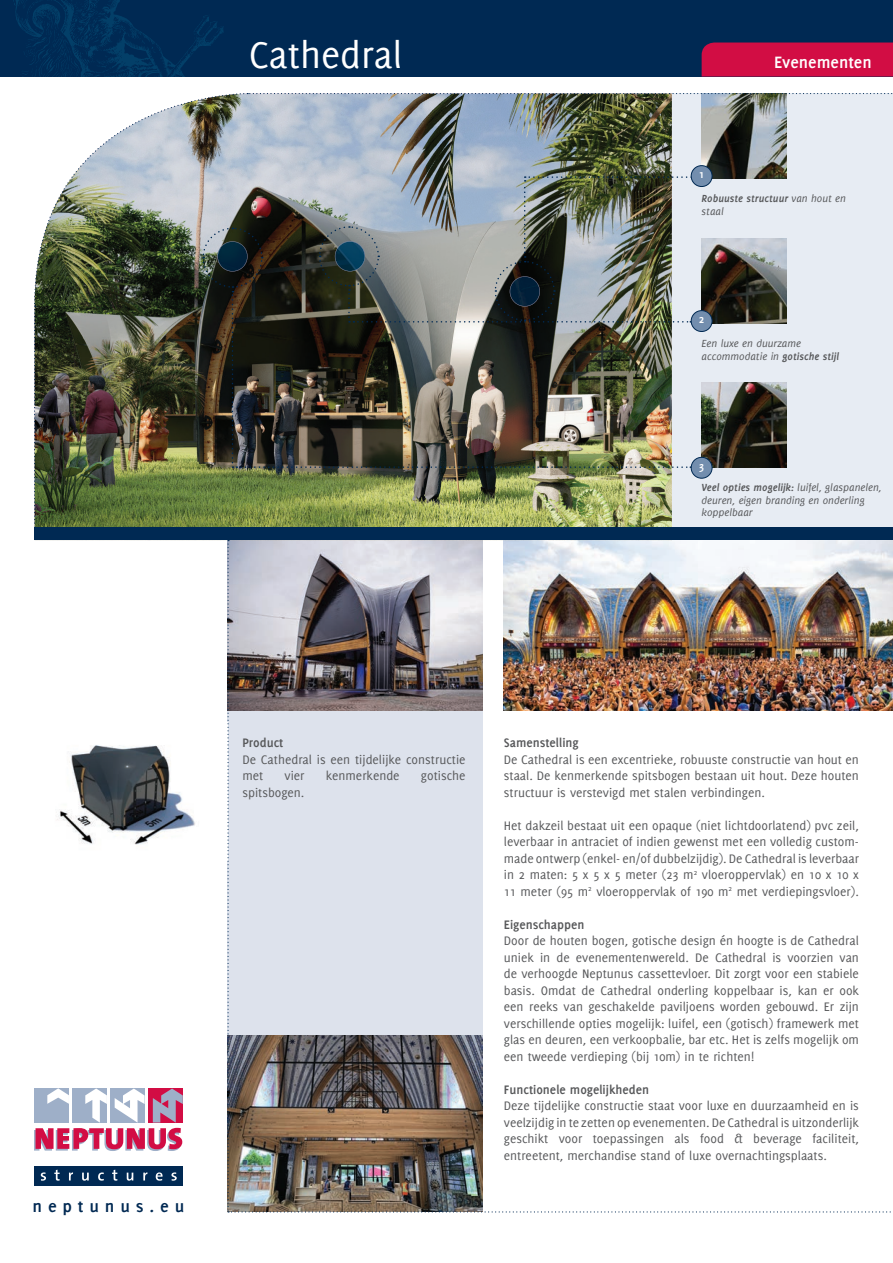
<style>
.page{position:relative;width:893px;height:1263px;background:#fff}
.page>*{position:absolute;margin:0;border:0;box-sizing:border-box;transform-origin:0 0}
.t1{font:40.5px "Delicious";color:#fff}
.t2{font:700 18px "Delicious";color:#fff}
.t3{font:700 18px "Delicious";letter-spacing:.315em;color:#002953}
.t4{font:13.5px/16.5px "Delicious";color:#57585a;text-align:justify}
.t5{font:700 13.5px "Delicious";color:#57585a}
.t6{font:700 12px "Delicious";color:#fff}
.t7{font:italic 11.25px/12.8px "Delicious";color:#57585a}
.t8{font:italic 700 11.25px/12.8px "Delicious";color:#57585a}
.s1{font-weight:400}
.s2{font-weight:700}
</style>
<div class="page">
<div style="left:672px;top:94px;width:221px;height:433px;background:#e7ecf3"></div>
<div style="left:0;top:0;width:893px;height:77px;background:#002953"></div>
<div style="left:702px;top:43px;width:191px;height:34px;background:#d20d44"></div>
<img style="left:702px;top:383px;width:85px;height:85px">
<img style="left:702px;top:238px;width:85px;height:85px">
<img style="left:702px;top:94px;width:85px;height:85px">
<img style="left:36px;top:94px;width:636px;height:433px">
<img style="left:57px;top:745px;width:138px;height:100px">
<div style="left:691px;top:457px;width:21px;height:21px;background:#738eae;border-radius:50%"></div>
<div style="left:691px;top:457px;width:21px;height:21px;border:1px solid #002953;border-radius:50%"></div>
<div style="left:691px;top:166px;width:21px;height:21px;background:#738eae;border-radius:50%"></div>
<div style="left:691px;top:165px;width:21px;height:22px;border:1px solid #002953;border-radius:50%"></div>
<img style="left:202px;top:176px;width:494px;height:292px">
<div style="left:691px;top:311px;width:21px;height:20px;background:#738eae;border-radius:50%"></div>
<div style="left:691px;top:310px;width:21px;height:22px;border:1px solid #002953;border-radius:50%"></div>
<div style="left:34px;top:1166px;width:149px;height:20px;background:#002953"></div>
<svg style="left:34px;top:1128px;width:148px;height:23px"></svg>
<div style="left:35px;top:1088px;width:34px;height:34px;background:#9eafc8"></div>
<svg style="left:47px;top:1088px;width:22px;height:16px"></svg>
<div style="left:73px;top:1088px;width:34px;height:34px;background:#9eafc8"></div>
<svg style="left:85px;top:1088px;width:22px;height:34px"></svg>
<div style="left:111px;top:1088px;width:34px;height:34px;background:#9eafc8"></div>
<svg style="left:115px;top:1088px;width:30px;height:34px"></svg>
<div style="left:149px;top:1088px;width:34px;height:34px;background:linear-gradient(to bottom,#d20d44,#d20d44)"></div>
<svg style="left:153px;top:1088px;width:30px;height:34px"></svg>
<svg style="left:41px;top:1172px;width:5px;height:9px"></svg>
<svg style="left:54px;top:1170px;width:6px;height:10px"></svg>
<svg style="left:69px;top:1172px;width:4px;height:8px"></svg>
<svg style="left:82px;top:1172px;width:7px;height:9px"></svg>
<svg style="left:98px;top:1172px;width:6px;height:8px"></svg>
<svg style="left:112px;top:1170px;width:5px;height:10px"></svg>
<svg style="left:127px;top:1172px;width:6px;height:9px"></svg>
<svg style="left:143px;top:1172px;width:4px;height:8px"></svg>
<svg style="left:156px;top:1172px;width:7px;height:9px"></svg>
<svg style="left:171px;top:1172px;width:6px;height:9px"></svg>
<svg style="left:13px;top:0;width:211px;height:77px"></svg>
<div style="left:34px;top:527px;width:859px;height:13px;background:#002953"></div>
<img style="left:227px;top:540px;width:666px;height:672px">
<img style="left:34px;top:93px;width:211px;height:213px">
<svg style="left:247px;top:93px;width:646px;height:1px"></svg>
<svg style="left:34px;top:306px;width:2px;height:221px"></svg>
<h1 class="t1" style="left:249px;top:32px;width:155px">Cathedral</h1>
<p class="t6" style="left:699px;top:167px;width:7px">1</p>
<h2 class="t2" style="left:774px;top:52px;width:99px">Evenementen</h2>
<p class="t8" style="left:702px;top:192px;width:146px">Robuuste structuur <span class="s1">van hout en staal</span></p>
<p class="t6" style="left:699px;top:312px;width:7px">2</p>
<p class="t7" style="left:702px;top:337px;width:139px">Een luxe en duurzame accommodatie in <span class="s2">gotische stijl</span></p>
<p class="t6" style="left:699px;top:459px;width:7px">3</p>
<p class="t7" style="left:702px;top:481px;width:182px"><span class="s2">Veel opties mogelijk:</span> luifel, glaspanelen, deuren, eigen branding en onderling koppelbaar</p>
<h2 class="t3" style="left:33px;top:1195px;width:153px">neptunus.eu</h2>
<p class="t5" style="left:242px;top:735px;width:43px">Product</p>
<p class="t4" style="left:242px;top:751px;width:225px">De Cathedral is een tijdelijke constructie met</p>
<p class="t4" style="left:285px;top:767px;width:21px">vier</p>
<p class="t4" style="left:326px;top:767px;width:75px">kenmerkende</p>
<p class="t4" style="left:421px;top:767px;width:46px">gotische</p>
<p class="t4" style="left:242px;top:784px;width:64px">spitsbogen.</p>
<p class="t5" style="left:504px;top:735px;width:76px">Samenstelling</p>
<p class="t4" style="left:504px;top:751px;width:357px">De Cathedral is een excentrieke, robuuste constructie van hout en staal. De kenmerkende spitsbogen bestaan uit hout. Deze houten structuur is verstevigd met stalen verbindingen.</p>
<p class="t4" style="left:504px;top:817px;width:357px">Het dakzeil bestaat uit een opaque (niet lichtdoorlatend) pvc zeil, leverbaar in antraciet of indien gewenst met een volledig custom&shy;made ontwerp (enkel- en/of dubbelzijdig). De Cathedral is leverbaar in 2 maten: 5 x 5 x 5 meter (23 m<sup>2</sup> vloeroppervlak) en 10 x 10 x 11 meter (95 m<sup>2</sup> vloeroppervlak of 190 m<sup>2</sup> met verdiepingsvloer).</p>
<p class="t5" style="left:504px;top:916px;width:82px">Eigenschappen</p>
<p class="t4" style="left:504px;top:932px;width:357px">Door de houten bogen, gotische design én hoogte is de Cathedral uniek in de evenementenwereld. De Cathedral is voorzien van de verhoogde Neptunus cassettevloer. Dit zorgt voor een stabiele basis. Omdat de Cathedral onderling koppelbaar is, kan er ook een reeks van geschakelde paviljoens worden gebouwd. Er zijn verschillende opties mogelijk: luifel, een (gotisch) framewerk met glas en deuren, een verkoopbalie, bar etc. Het is zelfs mogelijk om een tweede verdieping (bij 10m) in te richten!</p>
<p class="t5" style="left:504px;top:1081px;width:147px">Functionele mogelijkheden</p>
<p class="t4" style="left:504px;top:1097px;width:357px">Deze tijdelijke constructie staat voor luxe en duurzaamheid en is veelzijdig in te zetten op evenementen. De Cathedral is uitzonderlijk geschikt voor toepassingen als food &amp; beverage faciliteit, entreetent, merchandise stand of luxe overnachtingsplaats.</p>
</div>
